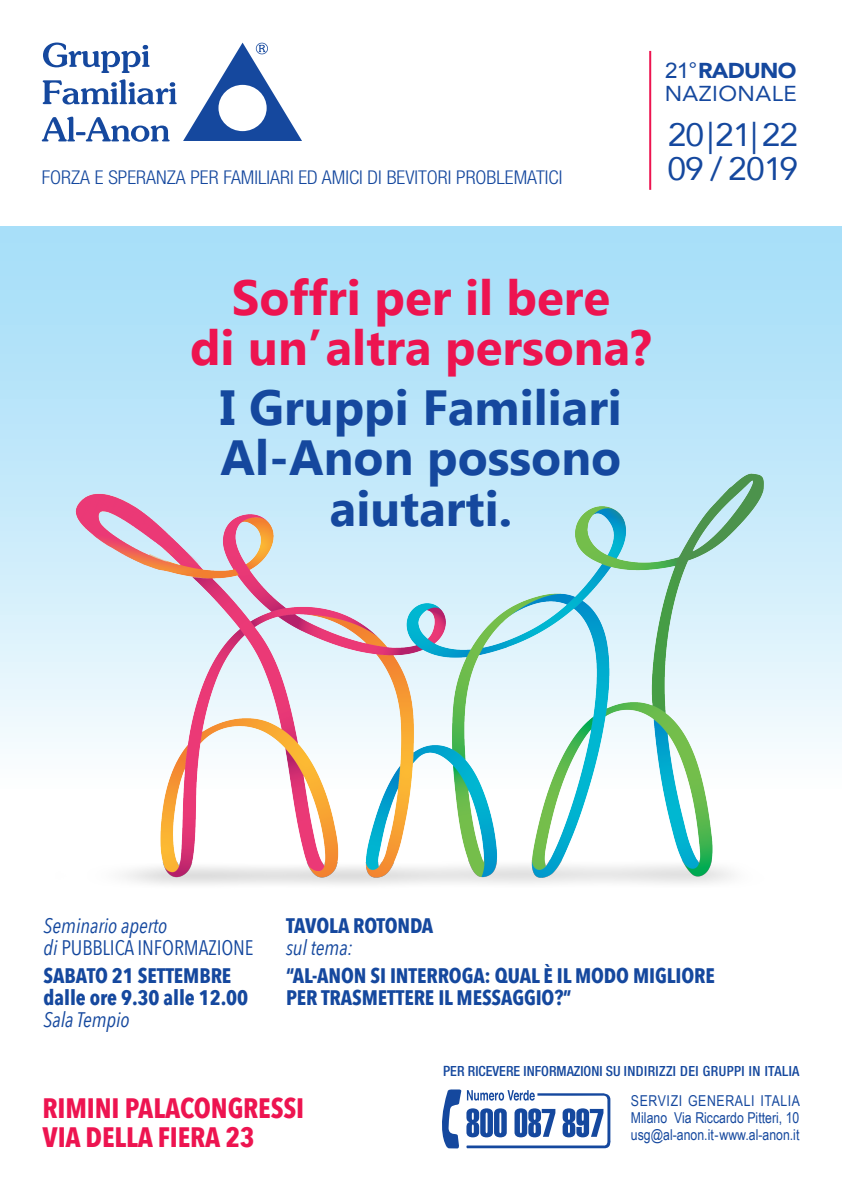
<style>
.page{position:relative;width:842px;height:1191px;background:#fff}
.page>*{position:absolute;margin:0;border:0;box-sizing:border-box;transform-origin:0 0}
.t1{font:700 49.3px "Microsoft Tai Le";color:#15489e}
.t2{font:700 49.3px "Microsoft Tai Le";color:#ed1450}
.t3{font:32.3px "Avenir";letter-spacing:-.03em;color:#15489e;scale:1.04 1}
.t4{font:700 28px "Avenir Next Condensed";letter-spacing:-.005em;color:#ed1450}
.t5{font:900 21.5px "Avenir";letter-spacing:-.03em;color:#15489e;scale:1.04 1}
.t6{font:21.5px "Avenir";letter-spacing:.02em;color:#15489e;scale:1.04 1}
.t7{font:700 21px "Avenir Next Condensed";letter-spacing:-.005em;color:#15489e}
.t8{font:italic 21px "Avenir Next Condensed";letter-spacing:-.005em;color:#15489e}
.t9{font:21px "Avenir Next Condensed";letter-spacing:-.005em;color:#15489e}
.t10{font:300 condensed 19px "Helvetica Neue";color:#15489e;scale:1.04 1}
.t11{font:15px/17px "Arial Narrow";color:#15489e}
.t12{font:500 condensed 14px "Helvetica Neue";color:#15489e}
.s1{font-family:"Arial";font-weight:400}
.s2{font-style:italic}
.s3{font-size:14.2px}
</style>
<div class="page">
<div style="left:0;top:227px;width:842px;height:568px;background:linear-gradient(to bottom,#9fdcf8,#f8fcfe)"></div>
<img style="left:8px;top:270px;width:826px;height:615px">
<hr style="left:649px;top:51px;width:2px;height:139px;background:#ed1450">
<svg style="left:183px;top:43px;width:119px;height:98px"></svg>
<svg style="left:43px;top:43px;width:107px;height:30px"></svg>
<svg style="left:43px;top:79px;width:134px;height:25px"></svg>
<svg style="left:42px;top:117px;width:128px;height:25px"></svg>
<svg style="left:442px;top:1089px;width:169px;height:59px"></svg>
<p class="t10" style="left:42px;top:167px;width:502px">FORZA E SPERANZA PER FAMILIARI ED AMICI DI BEVITORI PROBLEMATICI</p>
<p class="t5" style="left:665px;top:52px;width:128px"><span class="s1">21°</span> RADUNO</p>
<p class="t6" style="left:665px;top:76px;width:128px">NAZIONALE</p>
<p class="t3" style="left:668px;top:109px;width:127px">20|21|22</p>
<p class="t3" style="left:667px;top:142px;width:127px">09 / 2019</p>
<p class="t2" style="left:232px;top:269px;width:380px">Soffri per il bere</p>
<p class="t2" style="left:190px;top:320px;width:463px">di un’altra persona?</p>
<p class="t1" style="left:220px;top:379px;width:403px">I Gruppi Familiari</p>
<p class="t1" style="left:221px;top:430px;width:402px">Al-Anon possono</p>
<p class="t1" style="left:330px;top:480px;width:184px">aiutarti.</p>
<p class="t8" style="left:44px;top:912px;width:125px">Seminario aperto</p>
<p class="t9" style="left:44px;top:934px;width:212px"><span class="s2">di</span> PUBBLICA INFORMAZIONE</p>
<p class="t7" style="left:44px;top:962px;width:189px">SABATO 21 SETTEMBRE</p>
<p class="t7" style="left:44px;top:984px;width:206px">dalle ore 9.30 alle 12.00</p>
<p class="t8" style="left:44px;top:1006px;width:88px">Sala Tempio</p>
<p class="t7" style="left:286px;top:912px;width:149px">TAVOLA ROTONDA</p>
<p class="t8" style="left:286px;top:934px;width:68px">sul tema:</p>
<p class="t7" style="left:286px;top:962px;width:430px">“AL-ANON SI INTERROGA: QUAL È IL MODO MIGLIORE</p>
<p class="t7" style="left:286px;top:984px;width:287px">PER TRASMETTERE IL MESSAGGIO?”</p>
<p class="t12" style="left:443px;top:1062px;width:358px"><span class="s3">P</span>ER RICEVERE INFORMAZIONI SU INDIRIZZI DEI GRUPPI IN ITALIA</p>
<p class="t4" style="left:43px;top:1090px;width:263px">RIMINI PALACONGRESSI</p>
<p class="t4" style="left:43px;top:1120px;width:214px">VIA DELLA FIERA 23</p>
<p class="t11" style="left:631px;top:1091px;width:171px">SERVIZI GENERALI ITALIA<br>Milano Via Riccardo Pitteri, 10</p>
<p class="t11" style="left:631px;top:1125px;width:170px">usg@al-anon.it - www.al-anon.it</p>
</div>
